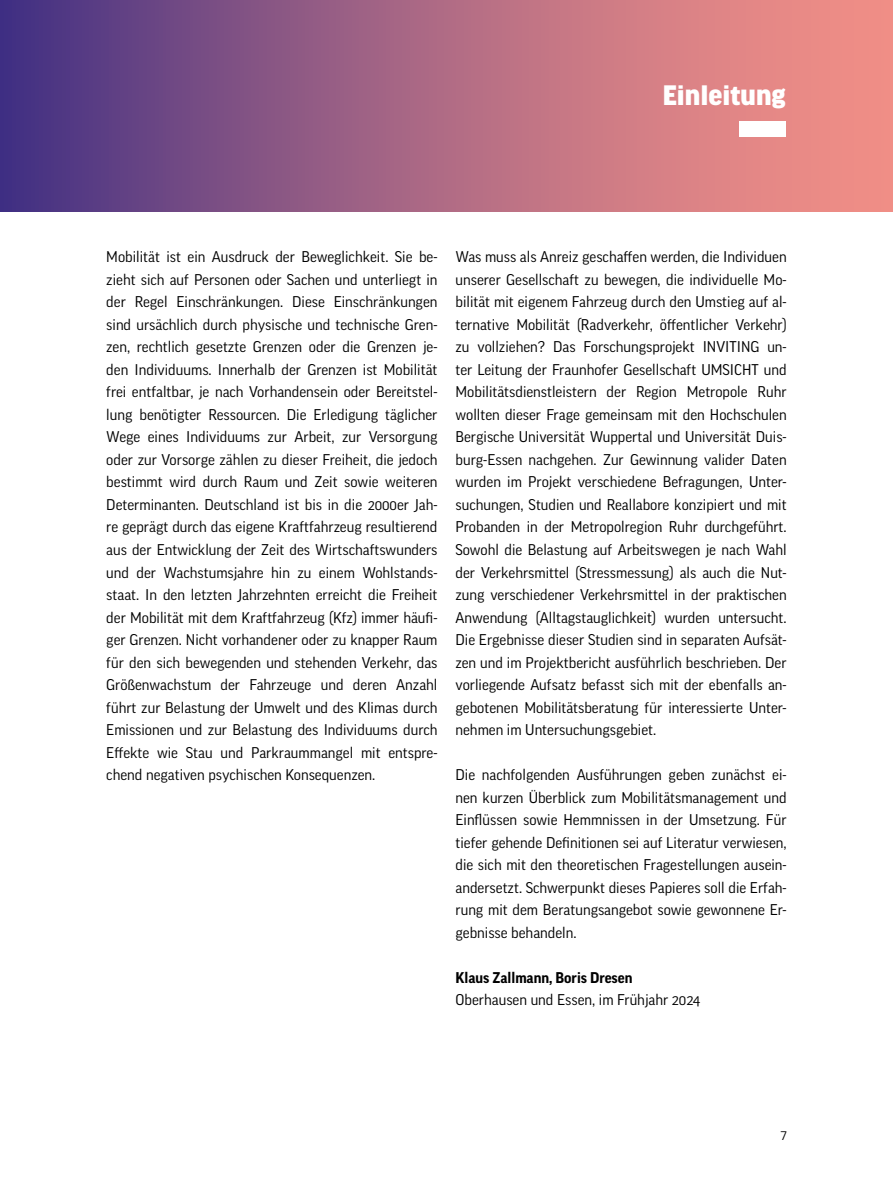
<style>
.page{position:relative;width:893px;height:1191px;background:#fff}
.page>*{position:absolute;margin:0;border:0;box-sizing:border-box;transform-origin:0 0}
.t1{font:900 30px "Good Headline Pro";color:#fff}
.t2{font:15px/22.5px "Good Pro";color:#000;text-align:justify}
.t3{font:700 15px "Good Pro";color:#000}
.t4{font:12px "Good Pro";color:#000}
</style>
<div class="page">
<svg style="left:0;top:0;width:893px;height:212px;background:#a36484"></svg>
<div style="left:739px;top:122px;width:47px;height:15px;background:#fff"></div>
<h1 class="t1" style="left:663px;top:81px;width:125px">Einleitung</h1>
<p class="t2" style="left:106px;top:246px;width:333px">Mobilität ist ein Ausdruck der Beweglichkeit. Sie be&shy;zieht sich auf Personen oder Sachen und unterliegt in der Regel Einschränkungen. Diese Einschränkungen sind ursächlich durch physische und technische Gren&shy;zen, rechtlich gesetzte Grenzen oder die Grenzen je&shy;den Individuums. Innerhalb der Grenzen ist Mobilität frei entfaltbar, je nach Vorhandensein oder Bereitstel&shy;lung benötigter Ressourcen. Die Erledigung täglicher Wege eines Individuums zur Arbeit, zur Versorgung oder zur Vorsorge zählen zu dieser Freiheit, die jedoch bestimmt wird durch Raum und Zeit sowie weiteren Determinanten. Deutschland ist bis in die 2000er Jah&shy;re geprägt durch das eigene Kraftfahrzeug resultierend aus der Entwicklung der Zeit des Wirtschaftswunders und der Wachstumsjahre hin zu einem Wohlstands&shy;staat. In den letzten Jahrzehnten erreicht die Freiheit der Mobilität mit dem Kraftfahrzeug (Kfz) immer häufi&shy;ger Grenzen. Nicht vorhandener oder zu knapper Raum für den sich bewegenden und stehenden Verkehr, das Größenwachstum der Fahrzeuge und deren Anzahl führt zur Belastung der Umwelt und des Klimas durch Emissionen und zur Belastung des Individuums durch Effekte wie Stau und Parkraummangel mit entspre&shy;chend negativen psychischen Konsequenzen.</p>
<p class="t2" style="left:455px;top:246px;width:333px">Was muss als Anreiz geschaffen werden, die Individuen unserer Gesellschaft zu bewegen, die individuelle Mo&shy;bilität mit eigenem Fahrzeug durch den Umstieg auf al&shy;ternative Mobilität (Radverkehr, öffentlicher Verkehr) zu vollziehen? Das Forschungsprojekt INVITING un&shy;ter Leitung der Fraunhofer Gesellschaft UMSICHT und Mobilitätsdienstleistern der Region Metropole Ruhr wollten dieser Frage gemeinsam mit den Hochschulen Bergische Universität Wuppertal und Universität Duis&shy;burg-Essen nachgehen. Zur Gewinnung valider Daten wurden im Projekt verschiedene Befragungen, Unter&shy;suchungen, Studien und Reallabore konzipiert und mit Probanden in der Metropolregion Ruhr durchgeführt.<br>Sowohl die Belastung auf Arbeitswegen je nach Wahl der Verkehrsmittel (Stressmessung) als auch die Nut&shy;zung verschiedener Verkehrsmittel in der praktischen Anwendung (Alltagstauglichkeit) wurden untersucht.<br>Die Ergebnisse dieser Studien sind in separaten Aufsät&shy;zen und im Projektbericht ausführlich beschrieben. Der vorliegende Aufsatz befasst sich mit der ebenfalls an&shy;gebotenen Mobilitätsberatung für interessierte Unter&shy;nehmen im Untersuchungsgebiet.</p>
<p class="t2" style="left:455px;top:763px;width:333px">Die nachfolgenden Ausführungen geben zunächst ei&shy;nen kurzen Überblick zum Mobilitätsmanagement und Einflüssen sowie Hemmnissen in der Umsetzung. Für tiefer gehende Definitionen sei auf Literatur verwiesen, die sich mit den theoretischen Fragestellungen ausein&shy;andersetzt. Schwerpunkt dieses Papieres soll die Erfah&shy;rung mit dem Beratungsangebot sowie gewonnene Er&shy;gebnisse behandeln.</p>
<p class="t3" style="left:455px;top:968px;width:179px">Klaus Zallmann, Boris Dresen</p>
<p class="t2" style="left:455px;top:988px;width:246px">Oberhausen und Essen, im Frühjahr 2024</p>
<p class="t4" style="left:781px;top:1129px;width:7px">7</p>
</div>
